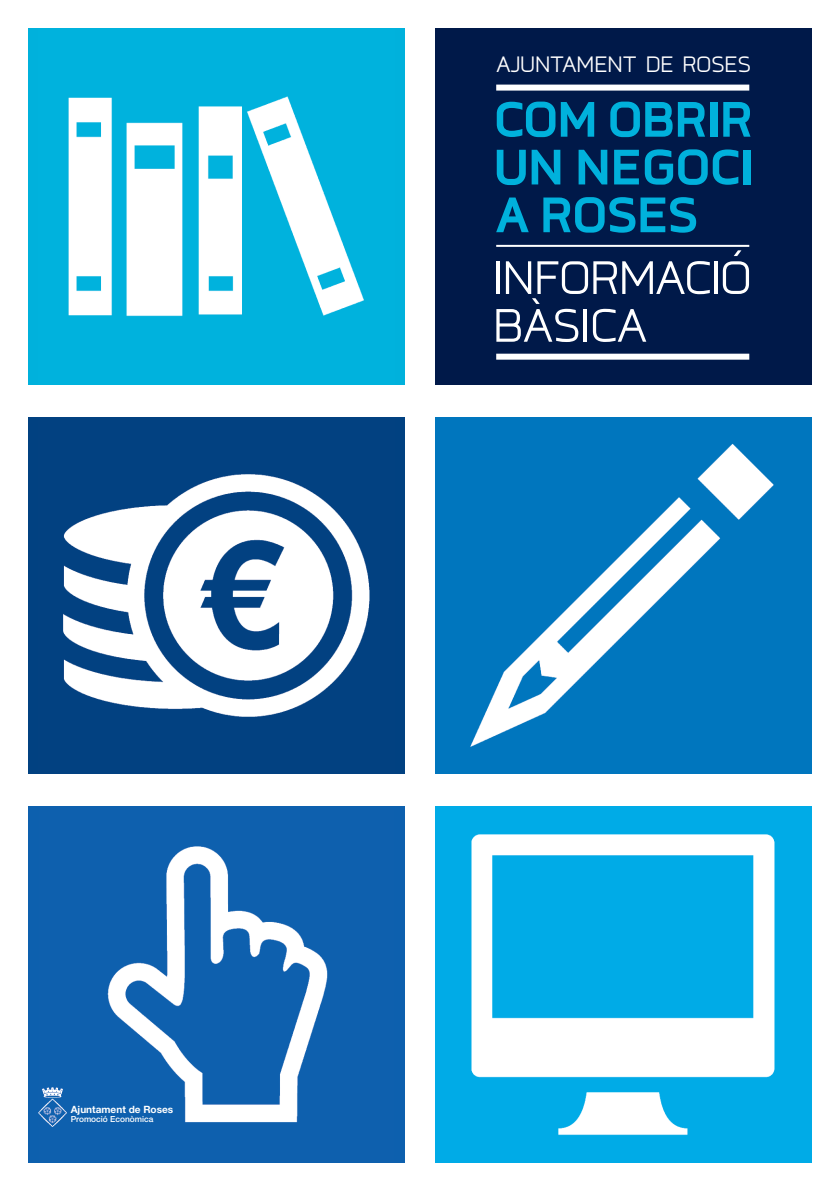
<style>
.page{position:relative;width:839px;height:1190px;background:#fff}
.page>*{position:absolute;margin:0;border:0;box-sizing:border-box;transform-origin:0 0}
.t1{font:700 58.8px/47.8px "Coupe";color:#00b1dc;text-align:justify}
.t2{font:58.8px/47.8px "Coupe";letter-spacing:-.01em;color:#fff}
.t3{font:28px "Coupe";color:#fff}
.t4{font:700 10px "Helvetica Neue";color:#fff}
.t5{font:500 8.4px "Helvetica Neue";color:#fff}
</style>
<div class="page">
<div style="left:28px;top:28px;width:376px;height:357px;background:#00b1dc"></div>
<img style="left:68px;top:96px;width:296px;height:221px">
<div style="left:435px;top:28px;width:376px;height:357px;background:#001949"></div>
<div style="left:28px;top:417px;width:376px;height:356px;background:#014181"></div>
<img style="left:63px;top:474px;width:307px;height:243px">
<div style="left:435px;top:417px;width:376px;height:356px;background:#0076be"></div>
<img style="left:470px;top:443px;width:304px;height:304px">
<div style="left:28px;top:806px;width:376px;height:356px;background:#0d60ae"></div>
<img style="left:51px;top:846px;width:277px;height:281px">
<div style="left:435px;top:806px;width:376px;height:356px;background:#00abe7"></div>
<img style="left:471px;top:834px;width:304px;height:301px">
<div style="left:496px;top:85px;width:253px;height:6px;background:#fff"></div>
<div style="left:496px;top:354px;width:253px;height:6px;background:#fff"></div>
<hr style="left:496px;top:245px;width:253px;height:2px;background:#fff">
<img style="left:38px;top:1087px;width:28px;height:39px">
<p class="t4" style="left:71px;top:1105px;width:104px">Ajuntament de Roses</p>
<p class="t5" style="left:71px;top:1116px;width:84px">Promoció Econòmica</p>
<p class="t3" style="left:496px;top:46px;width:256px">AJUNTAMENT DE ROSES</p>
<p class="t1" style="left:494px;top:101px;width:261px">COM OBRIR UN NEGOCI A ROSES</p>
<p class="t2" style="left:493px;top:250px;width:260px">INFORMACIÓ<br>BÀSICA</p>
</div>
